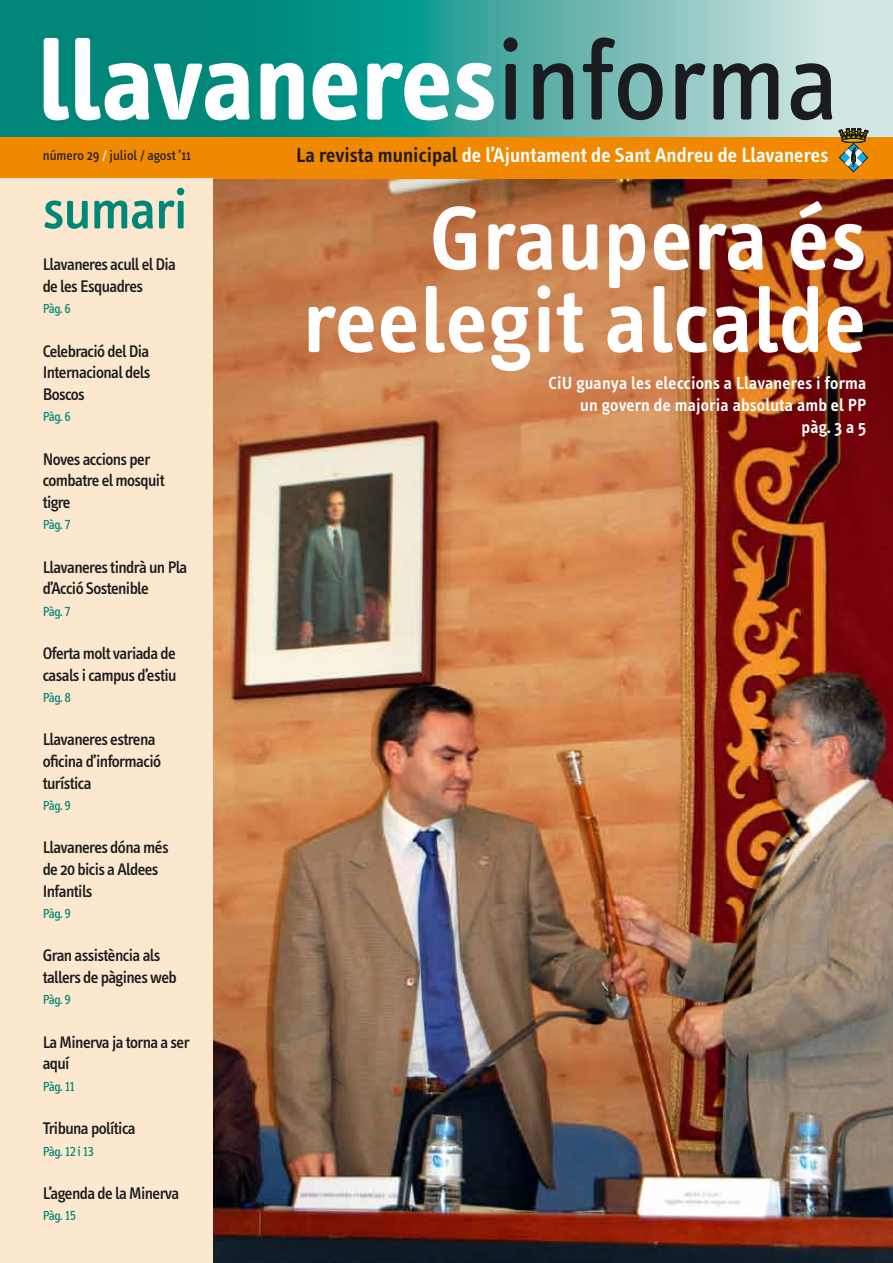
<style>
.page{position:relative;width:893px;height:1263px;background:#fff}
.page>*{position:absolute;margin:0;border:0;box-sizing:border-box;transform-origin:0 0}
.t1{font:700 114.75px "Info Text";color:#fff}
.t2{font:600 93px/82.5px "Info Text";letter-spacing:.01em;color:#fff;text-align:right}
.t3{font:500 57px "Info Text";letter-spacing:-.015em;color:#00877a}
.t4{font:600 21px "Info Text";color:#fff}
.t5{font:600 18px/21.6px "Info Text";letter-spacing:.01em;color:#fff;text-align:right}
.t6{font:500 17.25px/21.6px "Info Text";letter-spacing:-.035em;color:#1b1c20}
.t7{font:14.1px "Info Text";color:#1b1c20}
.t8{font:13.5px "Info";letter-spacing:-.035em;color:#00877a}
.s1{font-weight:400;color:#1b1c20}
.s2{color:#fff}
.s3{color:#1b1c20}
</style>
<div class="page">
<img style="left:213px;top:179px;width:680px;height:1084px">
<div style="left:0;top:136px;width:893px;height:43px;background:#f08800"></div>
<div style="left:0;top:179px;width:213px;height:1084px;background:#fce8ce"></div>
<svg style="left:0;top:0;width:893px;height:136px;background:#46a9a0"></svg>
<svg style="left:839px;top:128px;width:29px;height:44px"></svg>
<h1 class="t1" style="left:37px;top:16px;width:803px">llavaneres<span class="s1">informa</span></h1>
<p class="t7" style="left:43px;top:148px;width:150px">número 29 <span class="s2">/</span> juliol / agost ’11</p>
<h3 class="t3" style="left:43px;top:178px;width:147px">sumari</h3>
<p class="t6" style="left:43px;top:254px;width:135px">Llavaneres acull el Dia de les Esquadres</p>
<p class="t8" style="left:43px;top:301px;width:29px">Pàg. 6</p>
<p class="t6" style="left:43px;top:340px;width:109px;text-align:justify">Celebració del Dia Internacional dels Boscos</p>
<p class="t8" style="left:43px;top:409px;width:29px">Pàg. 6</p>
<p class="t6" style="left:43px;top:448px;width:123px">Noves accions per combatre el mosquit tigre</p>
<p class="t8" style="left:43px;top:517px;width:29px">Pàg. 7</p>
<p class="t6" style="left:43px;top:556px;width:146px">Llavaneres tindrà un Pla d’Acció Sostenible</p>
<p class="t8" style="left:43px;top:604px;width:29px">Pàg. 7</p>
<p class="t6" style="left:43px;top:643px;width:135px">Oferta molt variada de casals i campus d’estiu</p>
<p class="t8" style="left:43px;top:690px;width:30px">Pàg. 8</p>
<p class="t6" style="left:43px;top:729px;width:120px">Llavaneres estrena oficina d’informació turística</p>
<p class="t8" style="left:43px;top:798px;width:29px">Pàg. 9</p>
<p class="t6" style="left:43px;top:837px;width:127px">Llavaneres dóna més de 20 bicis a Aldees<br>Infantils</p>
<p class="t8" style="left:43px;top:906px;width:29px">Pàg. 9</p>
<p class="t6" style="left:43px;top:945px;width:135px">Gran assistència als tallers de pàgines web</p>
<p class="t8" style="left:43px;top:992px;width:29px">Pàg. 9</p>
<p class="t6" style="left:43px;top:1031px;width:148px">La Minerva ja torna a ser aquí</p>
<p class="t8" style="left:43px;top:1079px;width:34px">Pàg. 11</p>
<p class="t6" style="left:43px;top:1118px;width:95px">Tribuna política</p>
<p class="t8" style="left:43px;top:1144px;width:53px">Pàg. 12 i 13</p>
<p class="t6" style="left:43px;top:1182px;width:138px">L’agenda de la Minerva</p>
<p class="t8" style="left:43px;top:1208px;width:35px">Pàg. 15</p>
<p class="t4" style="left:296px;top:143px;width:534px"><span class="s3">La revista municipal</span> de l’Ajuntament de Sant Andreu de Llavaneres</p>
<h2 class="t2" style="left:303px;top:198px;width:565px">Graupera és reelegit alcalde</h2>
<p class="t5" style="left:548px;top:373px;width:319px">CiU guanya les eleccions a Llavaneres i forma un govern de majoria absoluta amb el PP pàg. 3 a 5</p>
</div>
